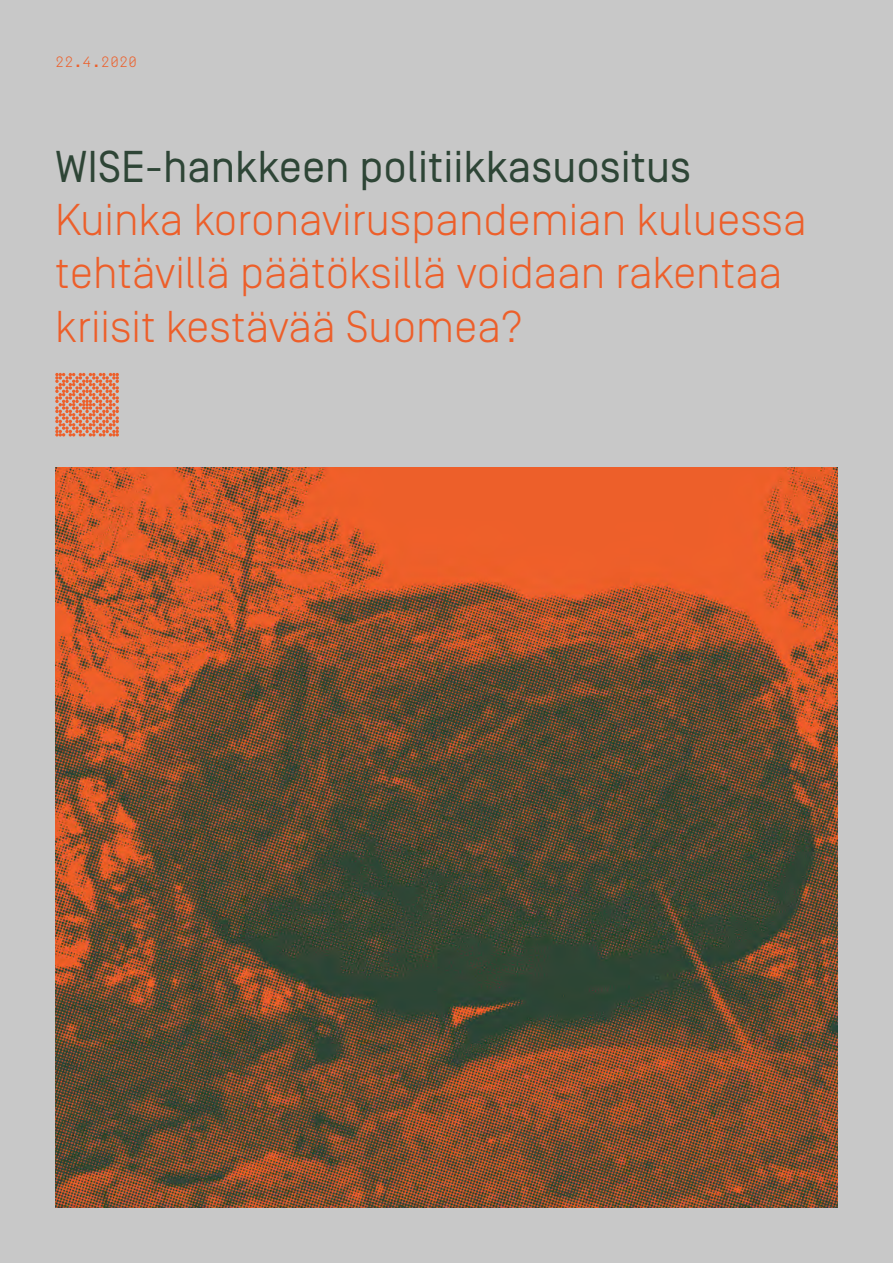
<style>
.page{position:relative;width:893px;height:1263px;background:#c8c8c8}
.page>*{position:absolute;margin:0;border:0;box-sizing:border-box;transform-origin:0 0}
.t1{font:300 44.55px/53.4px "Simplon Norm";color:#ed5f2a}
.t2{font:44.55px "Simplon Norm";color:#2e4536}
.t3{font:300 15px "Simplon Mono";color:#ed5f2a}
</style>
<div class="page">
<img style="left:55px;top:468px;width:783px;height:740px">
<svg style="left:55px;top:373px;width:64px;height:63px"></svg>
<p class="t3" style="left:55px;top:53px;width:84px">22.4.2020</p>
<p class="t2" style="left:55px;top:143px;width:637px">WISE-hankkeen politiikkasuositus</p>
<p class="t1" style="left:55px;top:193px;width:753px">Kuinka koronaviruspandemian kuluessa tehtävillä päätöksillä voidaan rakentaa kriisit kestävää Suomea?</p>
</div>
